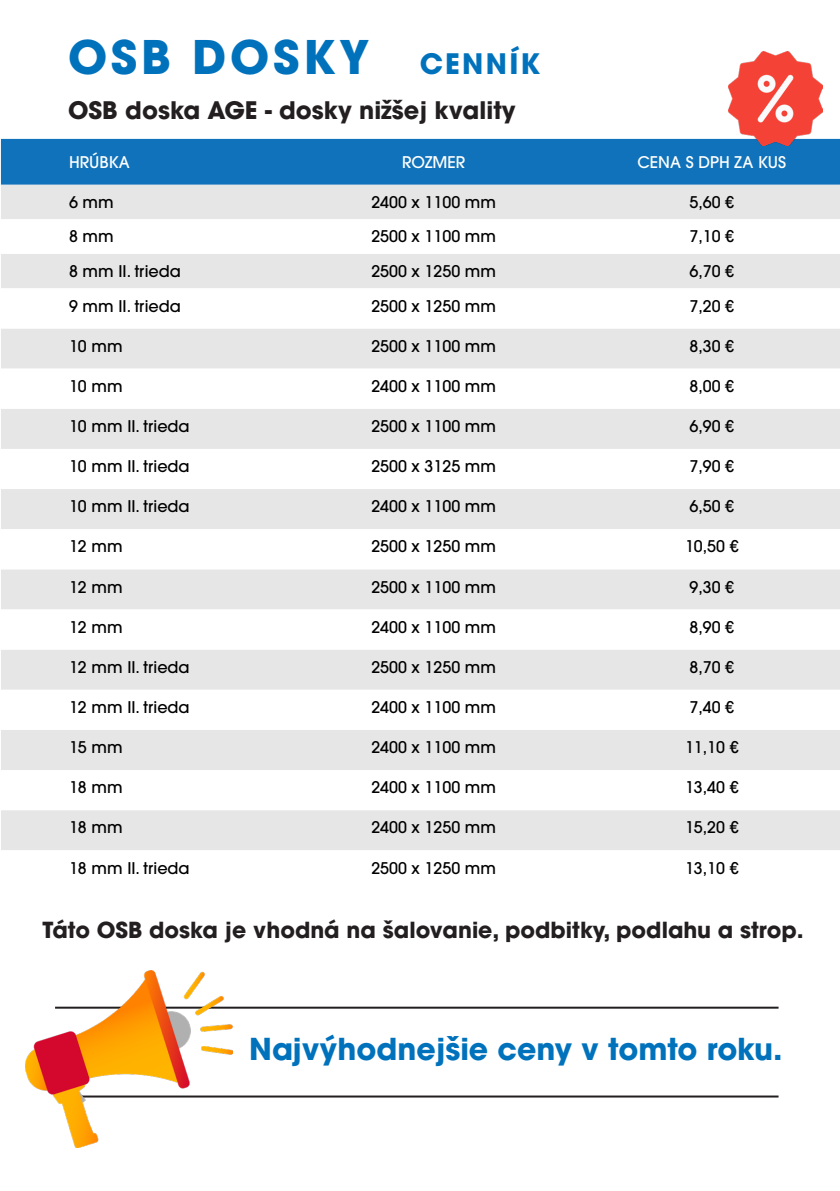
<style>
.page{position:relative;width:840px;height:1191px;background:#fff}
.page>*{position:absolute;margin:0;border:0;box-sizing:border-box;transform-origin:0 0}
.t1{font:700 46px "ITC Avant Garde Pro";letter-spacing:.08em;color:#0072bc}
.t2{font:700 30px "ITC Avant Garde Pro";color:#0072bc}
.t3{font:700 28px "ITC Avant Garde Pro";letter-spacing:.08em;color:#0072bc}
.t4{font:700 24px "ITC Avant Garde Pro";color:#231f20}
.t5{font:700 22px "ITC Avant Garde Pro";color:#231f20}
.t6{font:500 16px "ITC Avant Garde Pro";color:#000}
.t7{font:500 16px "ITC Avant Garde Pro";color:#fff}
</style>
<div class="page">
<div style="left:1px;top:139px;width:838px;height:46px;background:#1072ba"></div>
<div style="left:1px;top:185px;width:838px;height:184px;background:#e6e6e7"></div>
<svg style="left:1px;top:219px;width:838px;height:109px"></svg>
<svg style="left:1px;top:409px;width:838px;height:441px;fill:#e6e6e7"></svg>
<hr style="left:55px;top:1006px;width:723px;height:2px;background:#231f20">
<img style="left:728px;top:52px;width:94px;height:93px">
<hr style="left:55px;top:1095px;width:723px;height:2px;background:#231f20">
<img style="left:25px;top:970px;width:208px;height:178px">
<h1 class="t1" style="left:68px;top:27px;width:302px">OSB DOSKY</h1>
<h3 class="t3" style="left:419px;top:45px;width:122px">CENNÍK</h3>
<h3 class="t4" style="left:68px;top:94px;width:448px">OSB doska AGE - dosky nižšej kvality</h3>
<p class="t7" style="left:69px;top:152px;width:62px">HRÚBKA</p>
<p class="t7" style="left:402px;top:152px;width:65px">ROZMER</p>
<p class="t7" style="left:637px;top:152px;width:150px">CENA S DPH ZA KUS</p>
<p class="t6" style="left:69px;top:192px;width:46px">6 mm</p>
<p class="t6" style="left:371px;top:192px;width:126px">2400 x 1100 mm</p>
<p class="t6" style="left:689px;top:192px;width:46px">5,60 €</p>
<p class="t6" style="left:69px;top:226px;width:46px">8 mm</p>
<p class="t6" style="left:371px;top:226px;width:126px">2500 x 1100 mm</p>
<p class="t6" style="left:689px;top:226px;width:46px">7,10 €</p>
<p class="t6" style="left:69px;top:261px;width:113px">8 mm II. trieda</p>
<p class="t6" style="left:371px;top:261px;width:126px">2500 x 1250 mm</p>
<p class="t6" style="left:689px;top:261px;width:46px">6,70 €</p>
<p class="t6" style="left:69px;top:295px;width:113px">9 mm II. trieda</p>
<p class="t6" style="left:371px;top:295px;width:126px">2500 x 1250 mm</p>
<p class="t6" style="left:689px;top:295px;width:46px">7,20 €</p>
<p class="t6" style="left:69px;top:335px;width:55px">10 mm</p>
<p class="t6" style="left:371px;top:335px;width:126px">2500 x 1100 mm</p>
<p class="t6" style="left:689px;top:335px;width:46px">8,30 €</p>
<p class="t6" style="left:69px;top:376px;width:55px">10 mm</p>
<p class="t6" style="left:371px;top:376px;width:126px">2400 x 1100 mm</p>
<p class="t6" style="left:689px;top:376px;width:46px">8,00 €</p>
<p class="t6" style="left:69px;top:416px;width:122px">10 mm II. trieda</p>
<p class="t6" style="left:371px;top:416px;width:126px">2500 x 1100 mm</p>
<p class="t6" style="left:689px;top:416px;width:46px">6,90 €</p>
<p class="t6" style="left:69px;top:456px;width:122px">10 mm II. trieda</p>
<p class="t6" style="left:371px;top:456px;width:126px">2500 x 3125 mm</p>
<p class="t6" style="left:689px;top:456px;width:46px">7,90 €</p>
<p class="t6" style="left:69px;top:496px;width:122px">10 mm II. trieda</p>
<p class="t6" style="left:371px;top:496px;width:126px">2400 x 1100 mm</p>
<p class="t6" style="left:689px;top:496px;width:46px">6,50 €</p>
<p class="t6" style="left:69px;top:536px;width:55px">12 mm</p>
<p class="t6" style="left:371px;top:536px;width:126px">2500 x 1250 mm</p>
<p class="t6" style="left:684px;top:536px;width:55px">10,50 €</p>
<p class="t6" style="left:69px;top:576px;width:55px">12 mm</p>
<p class="t6" style="left:371px;top:576px;width:126px">2500 x 1100 mm</p>
<p class="t6" style="left:689px;top:576px;width:46px">9,30 €</p>
<p class="t6" style="left:69px;top:616px;width:55px">12 mm</p>
<p class="t6" style="left:371px;top:616px;width:126px">2400 x 1100 mm</p>
<p class="t6" style="left:689px;top:616px;width:46px">8,90 €</p>
<p class="t6" style="left:69px;top:657px;width:122px">12 mm II. trieda</p>
<p class="t6" style="left:371px;top:657px;width:126px">2500 x 1250 mm</p>
<p class="t6" style="left:689px;top:657px;width:46px">8,70 €</p>
<p class="t6" style="left:69px;top:697px;width:122px">12 mm II. trieda</p>
<p class="t6" style="left:371px;top:697px;width:126px">2400 x 1100 mm</p>
<p class="t6" style="left:689px;top:697px;width:46px">7,40 €</p>
<p class="t6" style="left:69px;top:737px;width:55px">15 mm</p>
<p class="t6" style="left:371px;top:737px;width:126px">2400 x 1100 mm</p>
<p class="t6" style="left:684px;top:737px;width:55px">11,10 €</p>
<p class="t6" style="left:69px;top:777px;width:55px">18 mm</p>
<p class="t6" style="left:371px;top:777px;width:126px">2400 x 1100 mm</p>
<p class="t6" style="left:684px;top:777px;width:55px">13,40 €</p>
<p class="t6" style="left:69px;top:817px;width:55px">18 mm</p>
<p class="t6" style="left:371px;top:817px;width:126px">2400 x 1250 mm</p>
<p class="t6" style="left:684px;top:817px;width:55px">15,20 €</p>
<p class="t6" style="left:69px;top:857px;width:122px">18 mm II. trieda</p>
<p class="t6" style="left:371px;top:857px;width:126px">2500 x 1250 mm</p>
<p class="t6" style="left:684px;top:857px;width:55px">13,10 €</p>
<h3 class="t5" style="left:42px;top:915px;width:762px">Táto OSB doska je vhodná na šalovanie, podbitky, podlahu a strop.</h3>
<h2 class="t2" style="left:249px;top:1028px;width:534px">Najvýhodnejšie ceny v tomto roku.</h2>
</div>
